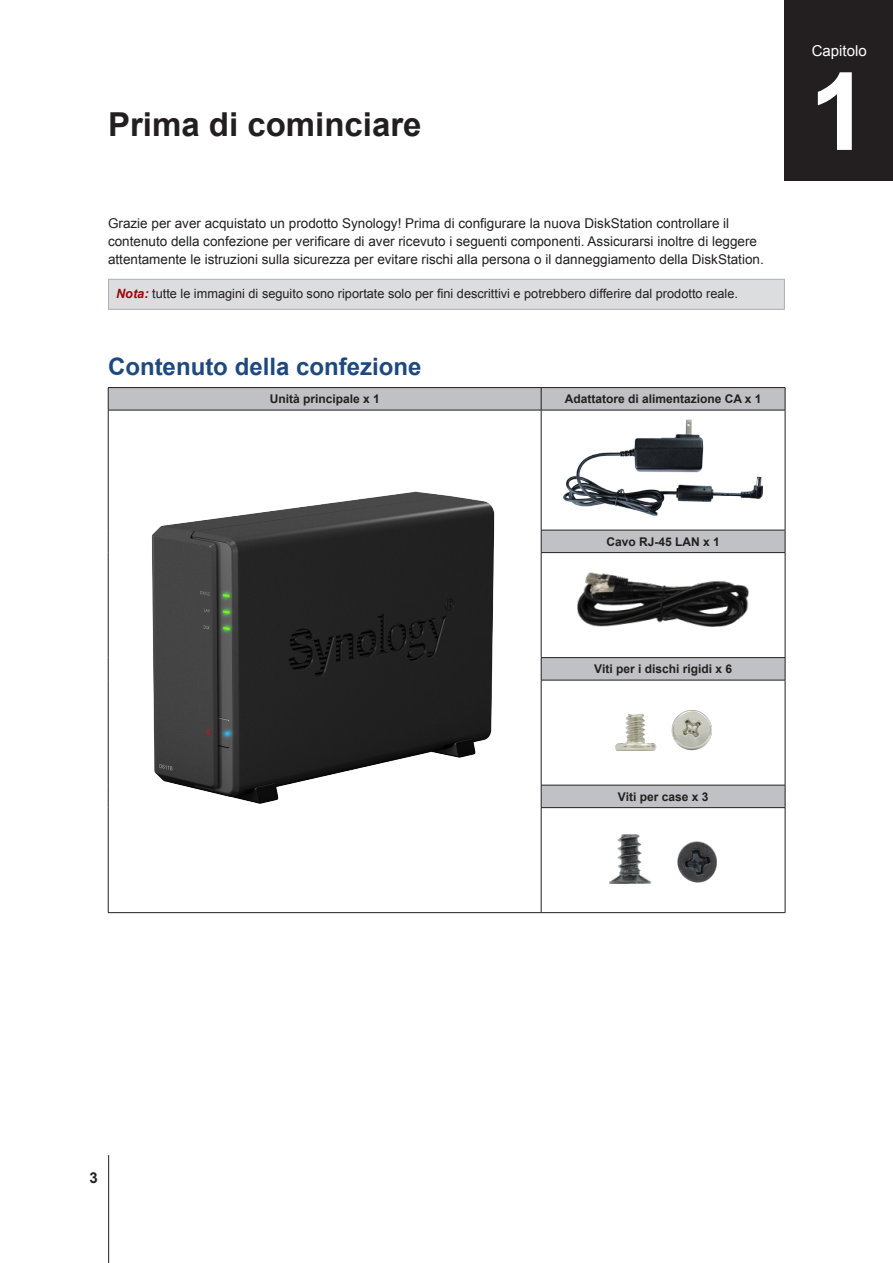
<style>
.page{position:relative;width:893px;height:1263px;background:#fff}
.page>*{position:absolute;margin:0;border:0;box-sizing:border-box;transform-origin:0 0}
.ChapterNum{font:700 108px "Arial";color:#fff}
.H1-ChapterTitle{font:700 33px "Arial";color:#231f20}
.H3-sidebar{font:700 24px "Arial";color:#1f497d}
.Chapter-center{font:15px "Arial";color:#fff}
.PageNumber-sidebar{font:700 15px "Arial";color:#231f20}
.Body-sidebar{font:13.5px/18px "Arial";color:#231f20}
.Warning-sidebar{font:12.75px "Arial";color:#231f20}
.XHeadCenter{font:700 12px "Arial";color:#231f20}
.s1{font-weight:700;font-style:italic;color:#9d070d}
</style>
<div class="page">
<div style="left:109px;top:279px;width:675px;height:30px;background:#dcdddf"></div>
<hr style="left:108px;top:279px;width:677px;height:1px;background:#b2b3b7">
<svg style="left:108px;top:280px;width:1px;height:29px"></svg>
<svg style="left:784px;top:280px;width:1px;height:29px"></svg>
<hr style="left:108px;top:309px;width:677px;height:1px;background:#b2b3b7">
<svg style="left:109px;top:388px;width:676px;height:420px"></svg>
<hr style="left:108px;top:912px;width:433px;height:1px;background:#231f20">
<hr style="left:108px;top:387px;width:433px;height:1px;background:#231f20">
<svg style="left:108px;top:388px;width:1px;height:22px"></svg>
<hr style="left:541px;top:387px;width:244px;height:1px;background:#231f20">
<svg style="left:541px;top:388px;width:1px;height:22px"></svg>
<svg style="left:785px;top:388px;width:1px;height:22px"></svg>
<hr style="left:108px;top:410px;width:433px;height:1px;background:#231f20">
<hr style="left:108px;top:410px;width:1px;height:120px;background:#231f20">
<hr style="left:541px;top:410px;width:244px;height:1px;background:#231f20">
<hr style="left:541px;top:410px;width:1px;height:120px;background:#231f20">
<hr style="left:785px;top:410px;width:1px;height:120px;background:#231f20">
<svg style="left:108px;top:530px;width:1px;height:23px"></svg>
<hr style="left:541px;top:530px;width:244px;height:1px;background:#231f20">
<svg style="left:541px;top:530px;width:1px;height:22px"></svg>
<svg style="left:785px;top:530px;width:1px;height:22px"></svg>
<hr style="left:108px;top:553px;width:1px;height:105px;background:#231f20">
<hr style="left:541px;top:552px;width:244px;height:1px;background:#231f20">
<hr style="left:541px;top:553px;width:1px;height:104px;background:#231f20">
<hr style="left:785px;top:553px;width:1px;height:104px;background:#231f20">
<svg style="left:108px;top:658px;width:1px;height:22px"></svg>
<hr style="left:541px;top:657px;width:244px;height:1px;background:#231f20">
<svg style="left:541px;top:658px;width:1px;height:22px"></svg>
<svg style="left:785px;top:658px;width:1px;height:22px"></svg>
<hr style="left:108px;top:680px;width:1px;height:105px;background:#231f20">
<hr style="left:541px;top:680px;width:244px;height:1px;background:#231f20">
<hr style="left:541px;top:680px;width:1px;height:105px;background:#231f20">
<hr style="left:785px;top:680px;width:1px;height:105px;background:#231f20">
<svg style="left:108px;top:785px;width:1px;height:23px"></svg>
<hr style="left:541px;top:785px;width:244px;height:1px;background:#231f20">
<svg style="left:541px;top:785px;width:1px;height:22px"></svg>
<svg style="left:785px;top:785px;width:1px;height:22px"></svg>
<hr style="left:108px;top:808px;width:1px;height:104px;background:#231f20">
<hr style="left:541px;top:807px;width:244px;height:1px;background:#231f20">
<hr style="left:541px;top:808px;width:1px;height:104px;background:#231f20">
<hr style="left:785px;top:808px;width:1px;height:104px;background:#231f20">
<hr style="left:541px;top:912px;width:244px;height:1px;background:#231f20">
<img style="left:117px;top:465px;width:416px;height:343px">
<img style="left:563px;top:419px;width:200px;height:96px">
<img style="left:578px;top:572px;width:171px;height:54px">
<img style="left:615px;top:710px;width:96px;height:41px">
<img style="left:610px;top:835px;width:106px;height:49px">
<div style="left:785px;top:0;width:108px;height:180px;background:#231f20"></div>
<hr style="left:108px;top:1155px;width:1px;height:108px;background:#231f20">
<p class="H1-ChapterTitle" style="left:108px;top:103px;width:315px">Prima di cominciare</p>
<p class="Body-sidebar" style="left:108px;top:214px;width:657px">Grazie per aver acquistato un prodotto Synology! Prima di configurare la nuova DiskStation controllare il contenuto della confezione per verificare di aver ricevuto i seguenti componenti. Assicurarsi inoltre di leggere attentamente le istruzioni sulla sicurezza per evitare rischi alla persona o il danneggiamento della DiskStation.</p>
<p class="Warning-sidebar" style="left:116px;top:285px;width:623px"><span class="s1">Nota:</span> tutte le immagini di seguito sono riportate solo per fini descrittivi e potrebbero differire dal prodotto reale.</p>
<p class="H3-sidebar" style="left:108px;top:351px;width:315px">Contenuto della confezione</p>
<p class="XHeadCenter" style="left:270px;top:391px;width:112px">Unità principale x 1</p>
<p class="XHeadCenter" style="left:565px;top:391px;width:198px">Adattatore di alimentazione CA x 1</p>
<p class="Chapter-center" style="left:812px;top:41px;width:57px">Capitolo</p>
<p class="ChapterNum" style="left:809px;top:40px;width:62px">1</p>
<p class="XHeadCenter" style="left:606px;top:533px;width:115px">Cavo RJ-45 LAN x 1</p>
<p class="XHeadCenter" style="left:594px;top:661px;width:139px">Viti per i dischi rigidi x 6</p>
<p class="XHeadCenter" style="left:618px;top:788px;width:92px">Viti per case x 3</p>
<p class="PageNumber-sidebar" style="left:90px;top:1168px;width:10px">3</p>
</div>
